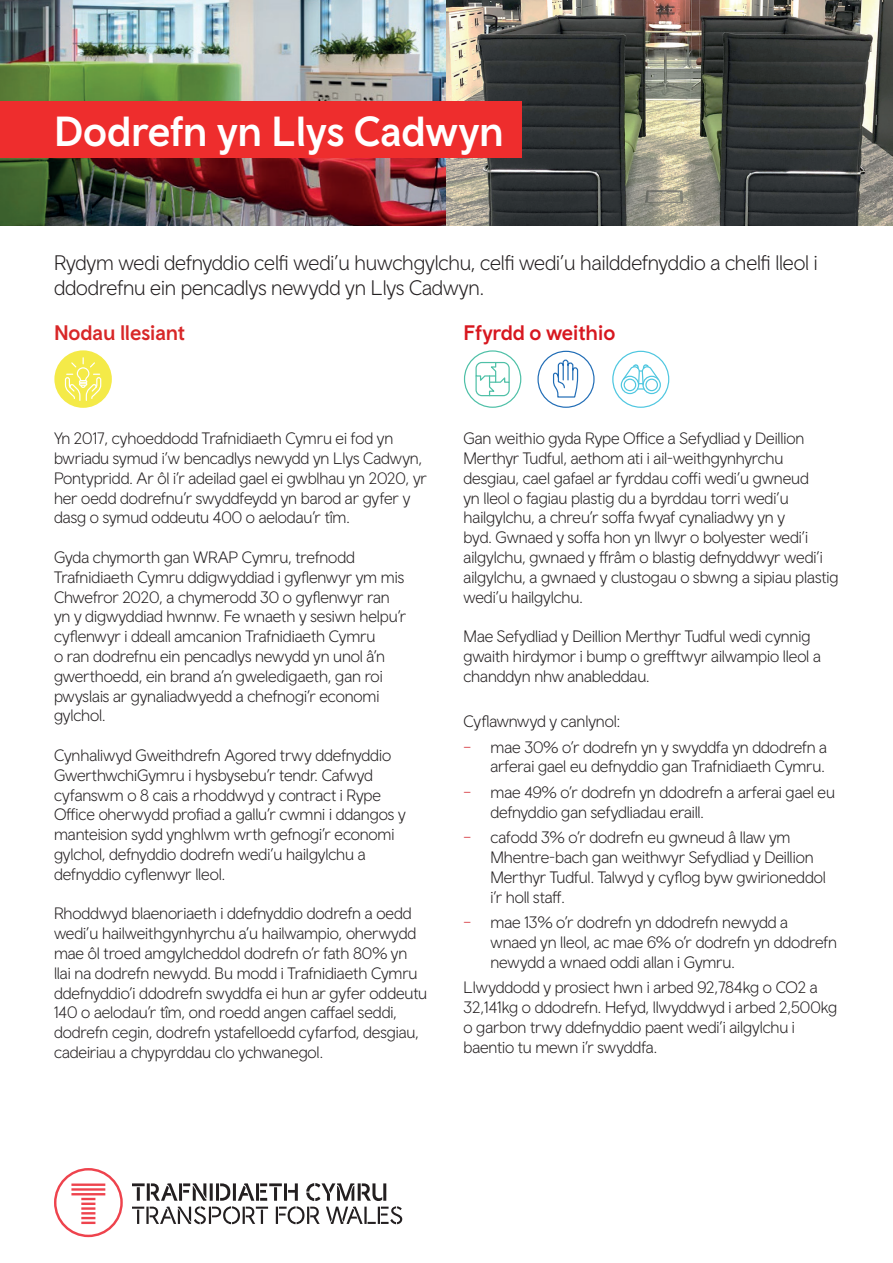
<style>
.page{position:relative;width:893px;height:1263px;background:#fff}
.page>*{position:absolute;margin:0;border:0;box-sizing:border-box;transform-origin:0 0}
.t1{font:500 42px "Wales Sans Body";color:#fff}
.t2{font:300 21px/25.2px "Wales Sans Body";letter-spacing:-.005em;color:#231f20}
.t3{font:500 21px "Wales Sans Body";color:#d7171f}
.t4{font:500 21px "Wales Sans Body";letter-spacing:-.01em;color:#d82728}
.t5{font:300 16.5px/19.8px "Wales Sans Body";letter-spacing:-.005em;color:#231f20}
.s1{color:#d1232a}
</style>
<div class="page">
<img style="left:0;top:0;width:893px;height:225px">
<div style="left:54px;top:350px;width:58px;height:58px;background:#f4ea48;border-radius:50%"></div>
<svg style="left:64px;top:358px;width:38px;height:44px"></svg>
<svg style="left:537px;top:351px;width:58px;height:57px"></svg>
<svg style="left:464px;top:350px;width:57px;height:58px"></svg>
<svg style="left:54px;top:1168px;width:69px;height:69px"></svg>
<svg style="left:132px;top:1183px;width:270px;height:41px"></svg>
<div style="left:0;top:101px;width:522px;height:57px;background:#ee2d2d"></div>
<svg style="left:612px;top:351px;width:57px;height:57px"></svg>
<div style="left:624px;top:379px;width:12px;height:12px;border:1px solid #4fc7e0;border-radius:50%"></div>
<div style="left:645px;top:379px;width:13px;height:12px;border:1px solid #4fc7e0;border-radius:50%"></div>
<h1 class="t1" style="left:54px;top:106px;width:451px">Dodrefn yn Llys Cadwyn</h1>
<p class="t2" style="left:54px;top:249px;width:765px">Rydym wedi defnyddio celfi wedi’u huwchgylchu, celfi wedi’u hailddefnyddio a chelfi lleol i ddodrefnu ein pencadlys newydd yn Llys Cadwyn.</p>
<p class="t4" style="left:54px;top:319px;width:132px">Nodau llesiant</p>
<p class="t3" style="left:463px;top:319px;width:153px">Ffyrdd o weithio</p>
<p class="t5" style="left:54px;top:428px;width:374px">Yn 2017, cyhoeddodd Trafnidiaeth Cymru ei fod yn bwriadu symud i’w bencadlys newydd yn Llys Cadwyn, Pontypridd. Ar ôl i’r adeilad gael ei gwblhau yn 2020, yr her oedd dodrefnu’r swyddfeydd yn barod ar gyfer y dasg o symud oddeutu 400 o aelodau’r tîm.</p>
<p class="t5" style="left:54px;top:547px;width:354px">Gyda chymorth gan WRAP Cymru, trefnodd Trafnidiaeth Cymru ddigwyddiad i gyflenwyr ym mis Chwefror 2020, a chymerodd 30 o gyflenwyr ran yn y digwyddiad hwnnw. Fe wnaeth y sesiwn helpu’r cyflenwyr i ddeall amcanion Trafnidiaeth Cymru<br>o ran dodrefnu ein pencadlys newydd yn unol â’n gwerthoedd, ein brand a’n gweledigaeth, gan roi pwyslais ar gynaliadwyedd a chefnogi’r economi gylchol.</p>
<p class="t5" style="left:54px;top:745px;width:353px">Cynhaliwyd Gweithdrefn Agored trwy ddefnyddio GwerthwchiGymru i hysbysebu’r tendr. Cafwyd cyfanswm o 8 cais a rhoddwyd y contract i Rype Office oherwydd profiad a gallu’r cwmni i ddangos y manteision sydd ynghlwm wrth gefnogi’r economi gylchol, defnyddio dodrefn wedi’u hailgylchu a defnyddio cyflenwyr lleol.</p>
<p class="t5" style="left:54px;top:903px;width:375px">Rhoddwyd blaenoriaeth i ddefnyddio dodrefn a oedd wedi’u hailweithgynhyrchu a’u hailwampio, oherwydd mae ôl troed amgylcheddol dodrefn o’r fath 80% yn llai na dodrefn newydd. Bu modd i Trafnidiaeth Cymru ddefnyddio’i ddodrefn swyddfa ei hun ar gyfer oddeutu 140 o aelodau’r tîm, ond roedd angen caffael seddi, dodrefn cegin, dodrefn ystafelloedd cyfarfod, desgiau, cadeiriau a chypyrddau clo ychwanegol.</p>
<p class="t5" style="left:463px;top:428px;width:377px">Gan weithio gyda Rype Office a Sefydliad y Deillion Merthyr Tudful, aethom ati i ail-weithgynhyrchu desgiau, cael gafael ar fyrddau coffi wedi’u gwneud<br>yn lleol o fagiau plastig du a byrddau torri wedi’u hailgylchu, a chreu’r soffa fwyaf cynaliadwy yn y<br>byd. Gwnaed y soffa hon yn llwyr o bolyester wedi’i ailgylchu, gwnaed y ffrâm o blastig defnyddwyr wedi’i ailgylchu, a gwnaed y clustogau o sbwng a sipiau plastig wedi’u hailgylchu.</p>
<p class="t5" style="left:463px;top:626px;width:359px">Mae Sefydliad y Deillion Merthyr Tudful wedi cynnig gwaith hirdymor i bump o grefftwyr ailwampio lleol a chanddyn nhw anableddau.</p>
<p class="t5" style="left:463px;top:708px;width:365px;line-height:25.5px">Cyflawnwyd y canlynol:<br><span class="s1">−</span> mae 30% o’r dodrefn yn y swyddfa yn ddodrefn a</p>
<p class="t5" style="left:463px;top:753px;width:373px;line-height:25.5px;text-indent:27px">arferai gael eu defnyddio gan Trafnidiaeth Cymru. <span class="s1">−</span> mae 49% o’r dodrefn yn ddodrefn a arferai gael eu</p>
<p class="t5" style="left:463px;top:799px;width:328px;line-height:25.5px;text-indent:27px">defnyddio gan sefydliadau eraill.<br><span class="s1">−</span> cafodd 3% o’r dodrefn eu gwneud â llaw ym</p>
<p class="t5" style="left:490px;top:847px;width:337px">Mhentre-bach gan weithwyr Sefydliad y Deillion<br>Merthyr Tudful. Talwyd y cyflog byw gwirioneddol i’r holl staff.</p>
<p class="t5" style="left:490px;top:912px;width:348px;text-indent:-27px"><span class="s1">−</span> mae 13% o’r dodrefn yn ddodrefn newydd a wnaed yn lleol, ac mae 6% o’r dodrefn yn ddodrefn newydd a wnaed oddi allan i Gymru.</p>
<p class="t5" style="left:463px;top:977px;width:375px">Llwyddodd y prosiect hwn i arbed 92,784kg o CO2 a 32,141kg o ddodrefn. Hefyd, llwyddwyd i arbed 2,500kg o garbon trwy ddefnyddio paent wedi’i ailgylchu i baentio tu mewn i’r swyddfa.</p>
</div>
